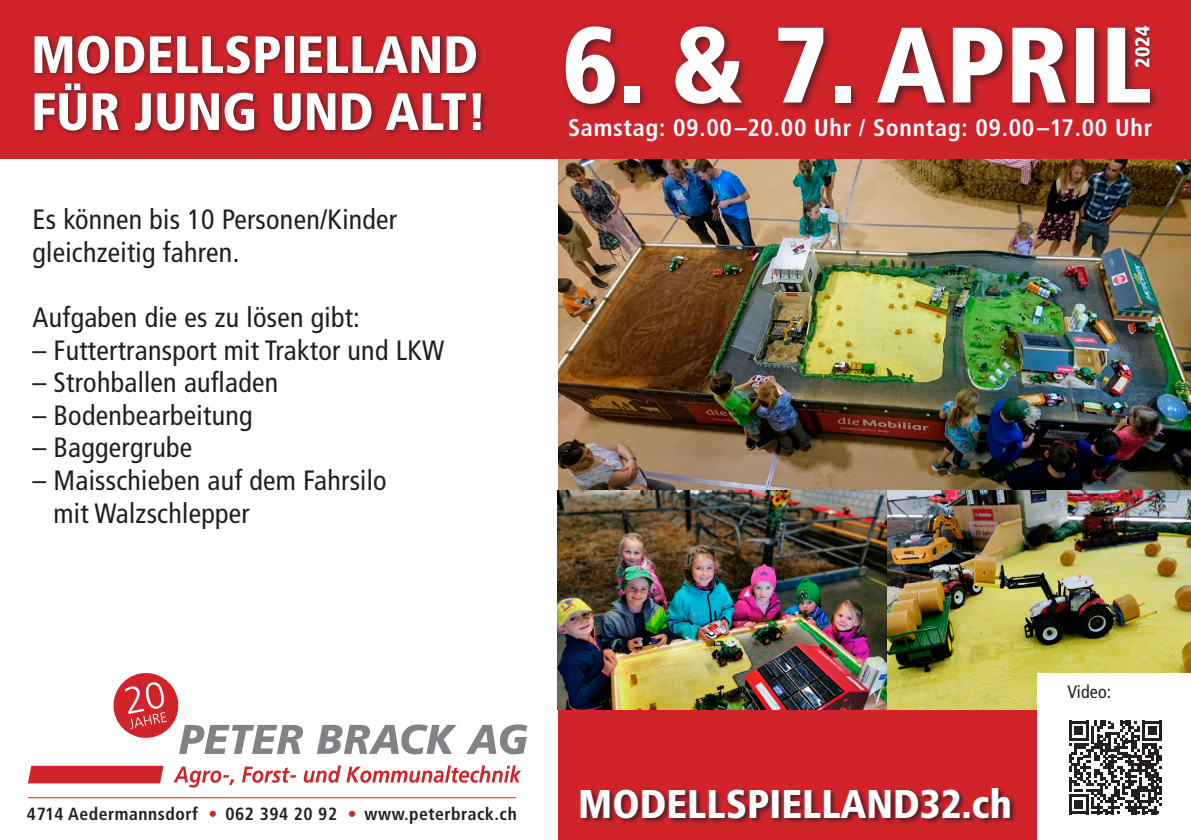
<style>
.page{position:relative;width:1191px;height:840px;background:#fff}
.page>*{position:absolute;margin:0;border:0;box-sizing:border-box;transform-origin:0 0}
.t1{font:900 condensed 107px "Frutiger LT Pro";color:#fff}
.t2{font:900 condensed 52.4px/56.8px "Frutiger LT Pro";color:#fff}
.t3{font:900 condensed 40px "Frutiger LT Pro";color:#fff}
.t4{font:condensed 28px/32.6px "Frutiger LT Pro";letter-spacing:.01em;color:#231f20}
.t5{font:700 condensed 24px "Frutiger LT Pro";letter-spacing:.03em;color:#fff}
.t6{font:900 condensed 20px "Frutiger LT Pro";color:#fff}
.t7{font:condensed 18px "Frutiger LT Pro";letter-spacing:.01em;color:#231f20}
.t8{font:700 condensed 17.6px "Frutiger LT Pro";letter-spacing:.03em;color:#231f20}
.s1{color:#d1232a}
</style>
<div class="page">
<div style="left:558px;top:709px;width:633px;height:130px;background:#d1232a"></div>
<div style="left:579px;top:786px;width:438px;height:38px;background:#231f20;opacity:.75"></div>
<img style="left:558px;top:158px;width:633px;height:551px">
<div style="left:0;top:0;width:1191px;height:158px;background:#d1232a"></div>
<div style="left:31px;top:32px;width:457px;height:105px;background:#231f20;opacity:.75"></div>
<div style="left:1037px;top:673px;width:154px;height:166px;background:#fff"></div>
<svg style="left:1069px;top:720px;width:93px;height:93px"></svg>
<hr style="left:28px;top:797px;width:488px;height:1px;background:#d1232a">
<svg style="left:28px;top:765px;width:135px;height:18px;background:#d33137"></svg>
<svg style="left:173px;top:766px;width:61px;height:21px"></svg>
<svg style="left:242px;top:766px;width:54px;height:16px"></svg>
<svg style="left:304px;top:765px;width:217px;height:17px"></svg>
<svg style="left:317px;top:724px;width:140px;height:30px"></svg>
<svg style="left:466px;top:724px;width:61px;height:30px"></svg>
<svg style="left:113px;top:673px;width:190px;height:80px"></svg>
<div style="left:561px;top:21px;width:599px;height:93px;background:#231f20;opacity:.75"></div>
<div style="left:1133px;top:25px;width:19px;height:44px;background:#231f20;opacity:.75"></div>
<h2 class="t2" style="left:31px;top:26px;width:457px">MODELLSPIELLAND<br>FÜR JUNG UND ALT!</h2>
<p class="t4" style="left:33px;top:203px;width:366px">Es können bis 10 Personen/Kinder gleichzeitig fahren.</p>
<p class="t4" style="left:33px;top:301px;width:329px">Aufgaben die es zu lösen gibt:</p>
<p class="t4" style="left:33px;top:333px;width:413px">– Futtertransport mit Traktor und LKW</p>
<p class="t4" style="left:33px;top:366px;width:247px">– Strohballen aufladen</p>
<p class="t4" style="left:33px;top:399px;width:221px">– Bodenbearbeitung</p>
<p class="t4" style="left:33px;top:431px;width:161px">– Baggergrube</p>
<p class="t4" style="left:54px;top:464px;width:335px;text-indent:-21px">– Maisschieben auf dem Fahrsilo mit Walzschlepper</p>
<p class="t6" style="left:1130px;top:68px;width:43px;rotate:-90deg">2024</p>
<h1 class="t1" style="left:562px;top:1px;width:591px">6. &amp; 7. APRIL</h1>
<p class="t5" style="left:568px;top:113px;width:585px">Samstag: 09.00–20.00 Uhr / Sonntag: 09.00–17.00 Uhr</p>
<p class="t8" style="left:27px;top:803px;width:491px">4714 Aedermannsdorf <span class="s1">•</span> 062 394 20 92 <span class="s1">•</span> www.peterbrack.ch</p>
<h3 class="t3" style="left:578px;top:779px;width:435px">MODELLSPIELLAND32.ch</h3>
<p class="t7" style="left:1067px;top:680px;width:45px">Video:</p>
</div>
